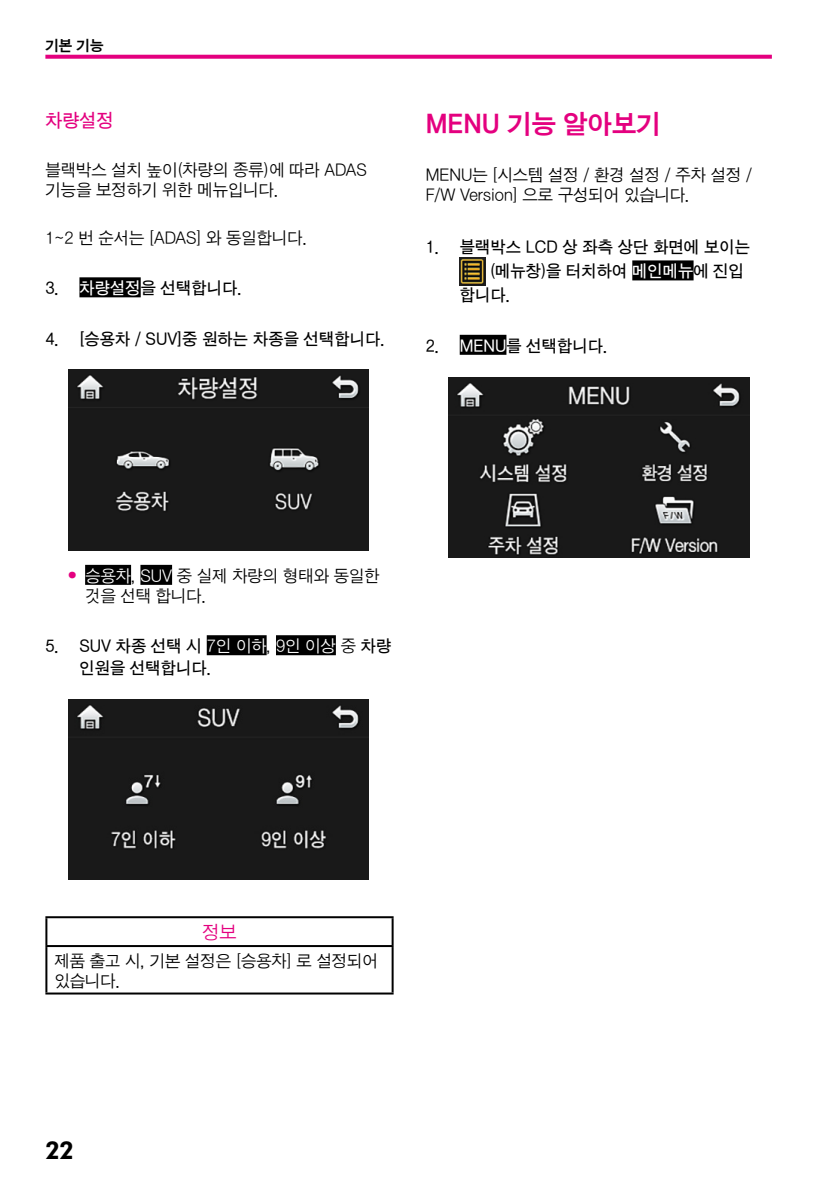
<style>
.page{position:relative;width:840px;height:1191px;background:#fff}
.page>*{position:absolute;margin:0;border:0;box-sizing:border-box;transform-origin:0 0}
.t1{font:27px "SD Gothic c Bd";color:#e4007f}
.t2{font:700 24px "Nobel";color:#000}
.t3{font:19px "SD Gothic b Md";color:#e4007f}
.t4{font:19px "SD Gothic a Lt";color:#e4007f}
.t5{font:17px/20px "SD Gothic a Lt";color:#000}
.t6{font:17px/22px "SD Gothic b Md";color:#000}
.t7{font:15px "SD Gothic c Bd";color:#000}
.s1{color:#fff}
.s2{font-family:"Gulim";color:#e4007f}
.s3{font-family:"SD Gothic a Lt";color:#fff}
.s4{font-family:"SD Gothic a Lt"}
</style>
<div class="page">
<svg style="left:45px;top:55px;width:726px;height:4px;background:#e51288"></svg>
<div style="left:79px;top:277px;width:62px;height:20px;background:#000"></div>
<div style="left:85px;top:565px;width:46px;height:20px;background:#000"></div>
<div style="left:140px;top:565px;width:32px;height:20px;background:#000"></div>
<div style="left:207px;top:635px;width:59px;height:20px;background:#000"></div>
<div style="left:276px;top:635px;width:60px;height:20px;background:#000"></div>
<img style="left:68px;top:370px;width:301px;height:180px">
<div style="left:68px;top:699px;width:301px;height:181px;background:#191919"></div>
<hr style="left:45px;top:916px;width:348px;height:2px;background:#000">
<hr style="left:45px;top:918px;width:2px;height:27px;background:#000">
<hr style="left:391px;top:918px;width:2px;height:27px;background:#000">
<hr style="left:45px;top:945px;width:348px;height:2px;background:#000">
<hr style="left:45px;top:947px;width:2px;height:45px;background:#000">
<hr style="left:391px;top:947px;width:2px;height:45px;background:#000">
<hr style="left:45px;top:992px;width:348px;height:2px;background:#000">
<div style="left:632px;top:260px;width:61px;height:20px;background:#000"></div>
<div style="left:459px;top:335px;width:47px;height:20px;background:#000"></div>
<img style="left:459px;top:257px;width:26px;height:28px">
<img style="left:448px;top:377px;width:300px;height:180px">
<p class="t7" style="left:45px;top:38px;width:60px">기본 기능</p>
<p class="t3" style="left:45px;top:111px;width:70px">차량설정</p>
<p class="t5" style="left:45px;top:159px;width:323px">블랙박스 설치 높이(차량의 종류)에 따라 ADAS 기능을 보정하기 위한 메뉴입니다.</p>
<p class="t5" style="left:45px;top:228px;width:263px">1~2 번 순서는 [ADAS] 와 동일합니다.</p>
<p class="t6" style="left:45px;top:277px;width:198px">3. <span class="s1">차량설정</span>을 선택합니다.</p>
<p class="t6" style="left:45px;top:327px;width:341px">4. [승용차 / SUV]중 원하는 차종을 선택합니다.</p>
<h1 class="t1" style="left:425px;top:110px;width:237px">MENU 기능 알아보기</h1>
<p class="t5" style="left:425px;top:165px;width:327px">MENU는 [시스템 설정 / 환경 설정 / 주차 설정 /<br>F/W Version] 으로 구성되어 있습니다.</p>
<p class="t6" style="left:425px;top:236px;width:325px">1. 블랙박스 LCD 상 좌측 상단 화면에 보이는</p>
<p class="t6" style="left:489px;top:260px;width:255px">(메뉴창)을 터치하여 <span class="s1">메인메뉴</span>에 진입</p>
<p class="t6" style="left:459px;top:284px;width:52px">합니다.</p>
<p class="t6" style="left:425px;top:335px;width:183px">2. <span class="s1">MENU</span>를 선택합니다.</p>
<p class="t5" style="left:85px;top:566px;width:296px;text-indent:-17px"><span class="s2">٢</span> <span class="s1">승용차</span>, <span class="s1">SUV</span> 중 실제 차량의 형태와 동일한 것을 선택 합니다.</p>
<p class="t6" style="left:79px;top:635px;width:313px;text-indent:-34px">5. SUV 차종 선택 시 <span class="s3">7인 이하</span><span class="s4">,</span> <span class="s3">9인 이상</span> <span class="s4">중</span> 차량 인원을 선택합니다.</p>
<p class="t4" style="left:202px;top:923px;width:36px">정보</p>
<p class="t5" style="left:54px;top:950px;width:325px">제품 출고 시, 기본 설정은 [승용차] 로 설정되어 있습니다.</p>
<h2 class="t2" style="left:45px;top:1136px;width:29px">22</h2>
</div>
